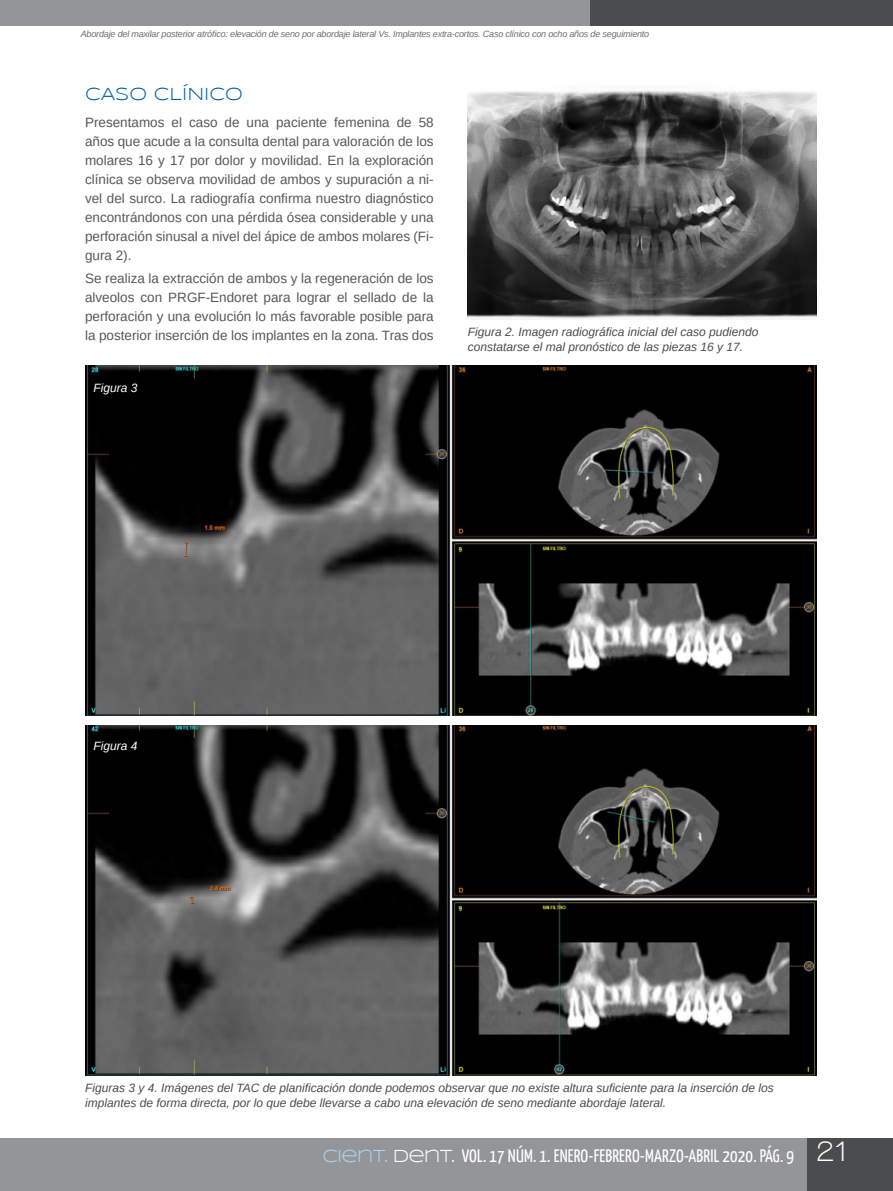
<style>
.page{position:relative;width:893px;height:1191px;background:#fff}
.page>*{position:absolute;margin:0;border:0;box-sizing:border-box;transform-origin:0 0}
.t1{font:18px "Yanone Kaffeesatz";letter-spacing:.01em;color:#fff}
.t2{font:18px "Syncopate";color:#00649e}
.t3{font:13.5px/18.9px "Arimo";color:#57585a;text-align:justify}
.t4{font:italic 12px/14.4px "Arimo";color:#4b4c4d}
.t5{font:italic 12px "Arimo";color:#fff}
.t6{font:italic 9px "Arimo";letter-spacing:-.02em;color:#6d6e71}
.s1{font-family:"Syncopate";color:#add2ed}
.s2{font-family:"Syncopate"}
.s3{font-family:"Walkway";font-weight:700;font-size:30px}
</style>
<div class="page">
<div style="left:0;top:1138px;width:893px;height:53px;background:#939598"></div>
<div style="left:808px;top:1138px;width:85px;height:53px;background:#4b4c4d"></div>
<div style="left:0;top:0;width:893px;height:25px;background:#939598"></div>
<div style="left:591px;top:0;width:302px;height:25px;background:#4b4c4d"></div>
<img style="left:468px;top:90px;width:348px;height:229px">
<img style="left:85px;top:366px;width:731px;height:349px">
<img style="left:85px;top:725px;width:731px;height:350px">
<p class="t6" style="left:81px;top:28px;width:570px">Abordaje del maxilar posterior atrófico: elevación de seno por abordaje lateral Vs. Implantes extra-cortos. Caso clínico con ocho años de seguimiento</p>
<h1 class="t2" style="left:85px;top:84px;width:159px">CASO CLÍNICO</h1>
<p class="t3" style="left:85px;top:113px;width:350px">Presentamos el caso de una paciente femenina de 58 años que acude a la consulta dental para valoración de los molares 16 y 17 por dolor y movilidad. En la exploración clínica se observa movilidad de ambos y supuración a ni&shy;vel del surco. La radiografía confirma nuestro diagnóstico encontrándonos con una pérdida ósea considerable y una perforación sinusal a nivel del ápice de ambos molares (Fi&shy;gura 2).</p>
<p class="t3" style="left:85px;top:269px;width:350px">Se realiza la extracción de ambos y la regeneración de los alveolos con PRGF-Endoret para lograr el sellado de la perforación y una evolución lo más favorable posible para la posterior inserción de los implantes en la zona. Tras dos</p>
<p class="t5" style="left:94px;top:383px;width:46px">Figura 3</p>
<p class="t4" style="left:468px;top:325px;width:292px">Figura 2. Imagen radiográfica inicial del caso pudiendo constatarse el mal pronóstico de las piezas 16 y 17.</p>
<p class="t5" style="left:94px;top:741px;width:46px">Figura 4</p>
<p class="t4" style="left:85px;top:1080px;width:690px">Figuras 3 y 4. Imágenes del TAC de planificación donde podemos observar que no existe altura suficiente para la inserción de los implantes de forma directa, por lo que debe llevarse a cabo una elevación de seno mediante abordaje lateral.</p>
<h1 class="t1" style="left:322px;top:1148px;width:525px"><span class="s1">CIENT.</span> <span class="s2">DENT.</span> VOL. 17 NÚM. 1. ENERO-FEBRERO-MARZO-ABRIL 2020. PÁG. 9 <span class="s3">21</span></h1>
</div>
